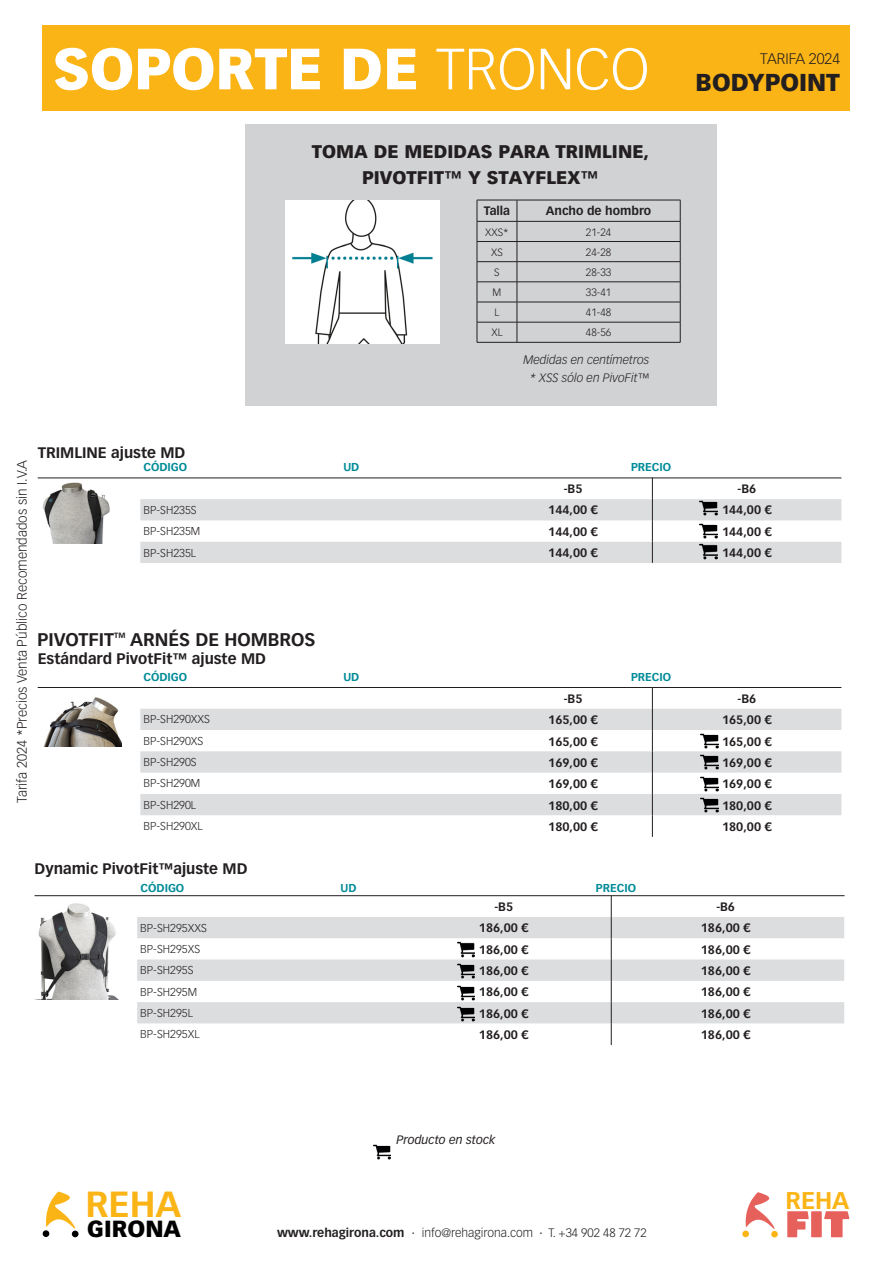
<style>
.page{position:relative;width:893px;height:1263px;background:#fff}
.page>*{position:absolute;margin:0;border:0;box-sizing:border-box;transform-origin:0 0}
.t1{font:900 57px "Vectora LT Std";color:#fff}
.t2{font:700 35.7px "Vectora LT Std";color:#fbb416}
.t3{font:900 24px "Vectora LT Std";color:#231f20}
.t4{font:700 23.85px "Vectora LT Std";color:#fbb416}
.t5{font:900 22.95px "Vectora LT Std";color:#000}
._2009_copy{font:900 18px "Vectora LT Std";color:#231f20}
.t6{font:700 18px "Vectora LT Std";color:#231f20}
.t7{font:700 15px "Vectora LT Std";color:#231f20}
.t8{font:300 15px "Vectora LT Std";color:#231f20}
.t9{font:300 13.5px "Vectora LT Std";color:#231f20}
.t10{font:700 12px "Vectora LT Std";color:#231f20}
.t11{font:300 12px "Vectora LT Std";color:#231f20}
.t12{font:italic 300 12px "Vectora LT Std";color:#231f20}
.t13{font:italic 12px "Vectora LT Std";color:#231f20}
.t14{font:300 11.25px "Vectora LT Std";color:#231f20}
.t15{font:700 11.25px "Vectora LT Std";color:#008b98}
.t16{font:300 10.5px "Vectora LT Std";color:#231f20}
.t17{font:700 7.5px "Vectora LT Std";color:#231f20}
.s1{font-weight:300}
.s2{font-weight:700}
</style>
<div class="page">
<div style="left:42px;top:26px;width:808px;height:85px;background:#fbb416"></div>
<svg style="left:46px;top:1191px;width:30px;height:38px"></svg>
<div style="left:43px;top:1230px;width:6px;height:7px;background:#000;border-radius:50%"></div>
<div style="left:72px;top:1230px;width:7px;height:7px;background:#000;border-radius:50%"></div>
<svg style="left:745px;top:1192px;width:30px;height:37px"></svg>
<div style="left:742px;top:1230px;width:7px;height:7px;background:#fbb416;border-radius:50%"></div>
<div style="left:771px;top:1231px;width:7px;height:6px;background:#fbb416;border-radius:50%"></div>
<svg style="left:787px;top:1211px;width:22px;height:26px"></svg>
<div style="left:811px;top:1211px;width:11px;height:26px;background:#e6615c"></div>
<svg style="left:824px;top:1211px;width:25px;height:26px"></svg>
<svg style="left:140px;top:709px;width:701px;height:106px;fill:#dcdddf"></svg>
<hr style="left:38px;top:687px;width:803px;height:1px;background:#231f20">
<hr style="left:38px;top:477px;width:803px;height:1px;background:#231f20">
<svg style="left:652px;top:688px;width:1px;height:149px"></svg>
<svg style="left:140px;top:477px;width:701px;height:86px"></svg>
<img style="left:43px;top:482px;width:67px;height:62px">
<img style="left:44px;top:697px;width:77px;height:49px">
<svg style="left:137px;top:917px;width:707px;height:106px;fill:#dcdddf"></svg>
<hr style="left:35px;top:895px;width:810px;height:1px;background:#231f20">
<svg style="left:611px;top:896px;width:1px;height:149px"></svg>
<img style="left:38px;top:903px;width:80px;height:96px">
<img style="left:700px;top:499px;width:17px;height:18px">
<img style="left:700px;top:522px;width:17px;height:18px">
<img style="left:700px;top:543px;width:17px;height:17px">
<img style="left:701px;top:796px;width:17px;height:18px">
<img style="left:701px;top:776px;width:17px;height:17px">
<img style="left:701px;top:753px;width:17px;height:18px">
<img style="left:701px;top:732px;width:17px;height:18px">
<img style="left:373px;top:1144px;width:18px;height:16px">
<img style="left:457px;top:984px;width:17px;height:17px">
<img style="left:457px;top:962px;width:17px;height:17px">
<img style="left:457px;top:941px;width:17px;height:17px">
<div style="left:245px;top:124px;width:472px;height:282px;background:#d1d2d4"></div>
<hr style="left:477px;top:200px;width:40px;height:1px;background:#231f20">
<hr style="left:517px;top:200px;width:163px;height:1px;background:#231f20">
<hr style="left:477px;top:221px;width:40px;height:1px;background:#231f20">
<hr style="left:517px;top:221px;width:163px;height:1px;background:#231f20">
<hr style="left:477px;top:241px;width:40px;height:1px;background:#231f20">
<hr style="left:517px;top:241px;width:163px;height:1px;background:#231f20">
<hr style="left:477px;top:261px;width:40px;height:1px;background:#231f20">
<hr style="left:517px;top:261px;width:163px;height:1px;background:#231f20">
<hr style="left:477px;top:282px;width:40px;height:1px;background:#231f20">
<hr style="left:517px;top:282px;width:163px;height:1px;background:#231f20">
<hr style="left:477px;top:302px;width:40px;height:1px;background:#231f20">
<hr style="left:517px;top:302px;width:163px;height:1px;background:#231f20">
<hr style="left:477px;top:322px;width:40px;height:1px;background:#231f20">
<svg style="left:477px;top:200px;width:1px;height:142px"></svg>
<hr style="left:517px;top:322px;width:163px;height:1px;background:#231f20">
<svg style="left:517px;top:200px;width:1px;height:142px"></svg>
<svg style="left:680px;top:200px;width:1px;height:142px"></svg>
<hr style="left:477px;top:342px;width:40px;height:1px;background:#231f20">
<hr style="left:517px;top:342px;width:163px;height:1px;background:#231f20">
<img style="left:286px;top:200px;width:154px;height:144px">
<img style="left:457px;top:1005px;width:17px;height:17px">
<p class="t1" style="left:53px;top:33px;width:598px">SOPORTE DE <span class="s1">TRONCO</span></p>
<p class="_2009_copy" style="left:312px;top:141px;width:339px">TOMA DE MEDIDAS PARA TRIMLINE,</p>
<p class="_2009_copy" style="left:362px;top:166px;width:238px">PIVOTFIT<span class="s2">™</span> Y STAYFLEX<span class="s2">™</span></p>
<p class="t10" style="left:484px;top:204px;width:28px">Talla</p>
<p class="t10" style="left:546px;top:204px;width:107px">Ancho de hombro</p>
<p class="t16" style="left:485px;top:226px;width:25px">XXS*</p>
<p class="t16" style="left:586px;top:226px;width:27px">21-24</p>
<p class="t16" style="left:491px;top:246px;width:13px">XS</p>
<p class="t16" style="left:586px;top:246px;width:27px">24-28</p>
<p class="t16" style="left:494px;top:266px;width:7px">S</p>
<p class="t16" style="left:586px;top:266px;width:27px">28-33</p>
<p class="t16" style="left:493px;top:286px;width:10px">M</p>
<p class="t16" style="left:586px;top:286px;width:27px">33-41</p>
<p class="t16" style="left:495px;top:306px;width:6px">L</p>
<p class="t16" style="left:586px;top:306px;width:27px">41-48</p>
<p class="t16" style="left:491px;top:326px;width:13px">XL</p>
<p class="t16" style="left:586px;top:326px;width:27px">48-56</p>
<p class="t12" style="left:523px;top:353px;width:128px">Medidas en centímetros</p>
<p class="t12" style="left:530px;top:371px;width:121px">* XSS sólo en PivoFit™</p>
<p class="t8" style="left:760px;top:50px;width:82px">TARIFA 2024</p>
<p class="t3" style="left:696px;top:67px;width:146px">BODYPOINT</p>
<p class="t9" style="left:14px;top:803px;width:345px;rotate:-90deg">Tarifa 2024 *Precios Venta Público Recomendados sin I.V.A</p>
<p class="t7" style="left:38px;top:443px;width:149px">TRIMLINE ajuste MD</p>
<p class="t15" style="left:143px;top:460px;width:45px">CÓDIGO</p>
<p class="t15" style="left:343px;top:460px;width:18px">UD</p>
<p class="t15" style="left:631px;top:460px;width:42px">PRECIO</p>
<p class="t14" style="left:143px;top:503px;width:55px">BP-SH235S</p>
<p class="t14" style="left:143px;top:525px;width:58px">BP-SH235M</p>
<p class="t14" style="left:143px;top:546px;width:54px">BP-SH235L</p>
<p class="t10" style="left:564px;top:481px;width:20px">-B5</p>
<p class="t10" style="left:738px;top:481px;width:20px">-B6</p>
<p class="t10" style="left:548px;top:503px;width:51px">144,00 €</p>
<p class="t10" style="left:722px;top:503px;width:51px">144,00 €</p>
<p class="t10" style="left:548px;top:524px;width:51px">144,00 €</p>
<p class="t10" style="left:722px;top:524px;width:51px">144,00 €</p>
<p class="t10" style="left:548px;top:545px;width:51px">144,00 €</p>
<p class="t10" style="left:722px;top:545px;width:51px">144,00 €</p>
<p class="t6" style="left:37px;top:628px;width:78px">PIVOTFIT</p>
<p class="t17" style="left:114px;top:631px;width:13px">TM</p>
<p class="t6" style="left:130px;top:628px;width:187px">ARNÉS DE HOMBROS</p>
<p class="t7" style="left:38px;top:650px;width:230px">Estándard PivotFit™ ajuste MD</p>
<p class="t15" style="left:143px;top:670px;width:45px">CÓDIGO</p>
<p class="t15" style="left:343px;top:670px;width:18px">UD</p>
<p class="t15" style="left:631px;top:670px;width:42px">PRECIO</p>
<p class="t14" style="left:143px;top:713px;width:68px">BP-SH290XXS</p>
<p class="t14" style="left:143px;top:734px;width:62px">BP-SH290XS</p>
<p class="t14" style="left:143px;top:755px;width:55px">BP-SH290S</p>
<p class="t14" style="left:143px;top:777px;width:58px">BP-SH290M</p>
<p class="t14" style="left:143px;top:798px;width:54px">BP-SH290L</p>
<p class="t14" style="left:143px;top:819px;width:61px">BP-SH290XL</p>
<p class="t10" style="left:564px;top:691px;width:20px">-B5</p>
<p class="t10" style="left:738px;top:691px;width:20px">-B6</p>
<p class="t10" style="left:548px;top:713px;width:51px">165,00 €</p>
<p class="t10" style="left:722px;top:713px;width:51px">165,00 €</p>
<p class="t10" style="left:548px;top:734px;width:51px">165,00 €</p>
<p class="t10" style="left:722px;top:734px;width:51px">165,00 €</p>
<p class="t10" style="left:548px;top:755px;width:51px">169,00 €</p>
<p class="t10" style="left:722px;top:755px;width:51px">169,00 €</p>
<p class="t10" style="left:548px;top:777px;width:51px">169,00 €</p>
<p class="t10" style="left:722px;top:777px;width:51px">169,00 €</p>
<p class="t10" style="left:548px;top:798px;width:51px">180,00 €</p>
<p class="t10" style="left:722px;top:798px;width:51px">180,00 €</p>
<p class="t10" style="left:548px;top:819px;width:51px">180,00 €</p>
<p class="t10" style="left:722px;top:819px;width:51px">180,00 €</p>
<p class="t7" style="left:35px;top:859px;width:215px">Dynamic PivotFit™ajuste MD</p>
<p class="t15" style="left:141px;top:881px;width:45px">CÓDIGO</p>
<p class="t15" style="left:341px;top:881px;width:18px">UD</p>
<p class="t15" style="left:596px;top:881px;width:42px">PRECIO</p>
<p class="t14" style="left:140px;top:921px;width:68px">BP-SH295XXS</p>
<p class="t14" style="left:140px;top:942px;width:62px">BP-SH295XS</p>
<p class="t14" style="left:140px;top:964px;width:55px">BP-SH295S</p>
<p class="t14" style="left:140px;top:985px;width:58px">BP-SH295M</p>
<p class="t14" style="left:140px;top:1006px;width:54px">BP-SH295L</p>
<p class="t14" style="left:140px;top:1028px;width:61px">BP-SH295XL</p>
<p class="t10" style="left:494px;top:899px;width:20px">-B5</p>
<p class="t10" style="left:716px;top:899px;width:20px">-B6</p>
<p class="t10" style="left:479px;top:921px;width:51px">186,00 €</p>
<p class="t10" style="left:701px;top:921px;width:51px">186,00 €</p>
<p class="t10" style="left:479px;top:942px;width:51px">186,00 €</p>
<p class="t10" style="left:701px;top:942px;width:51px">186,00 €</p>
<p class="t10" style="left:479px;top:963px;width:51px">186,00 €</p>
<p class="t10" style="left:701px;top:963px;width:51px">186,00 €</p>
<p class="t10" style="left:479px;top:985px;width:51px">186,00 €</p>
<p class="t10" style="left:701px;top:985px;width:51px">186,00 €</p>
<p class="t10" style="left:479px;top:1006px;width:51px">186,00 €</p>
<p class="t10" style="left:701px;top:1006px;width:51px">186,00 €</p>
<p class="t10" style="left:479px;top:1027px;width:51px">186,00 €</p>
<p class="t10" style="left:701px;top:1027px;width:51px">186,00 €</p>
<p class="t13" style="left:396px;top:1133px;width:100px">Producto en stock</p>
<h2 class="t2" style="left:85px;top:1183px;width:97px">REHA</h2>
<h3 class="t5" style="left:87px;top:1214px;width:95px">GIRONA</h3>
<p class="t11" style="left:277px;top:1226px;width:371px"><span class="s2">www.rehagirona.com</span> · info@rehagirona.com · T. +34 902 48 72 72</p>
<h3 class="t4" style="left:786px;top:1186px;width:65px">REHA</h3>
</div>
